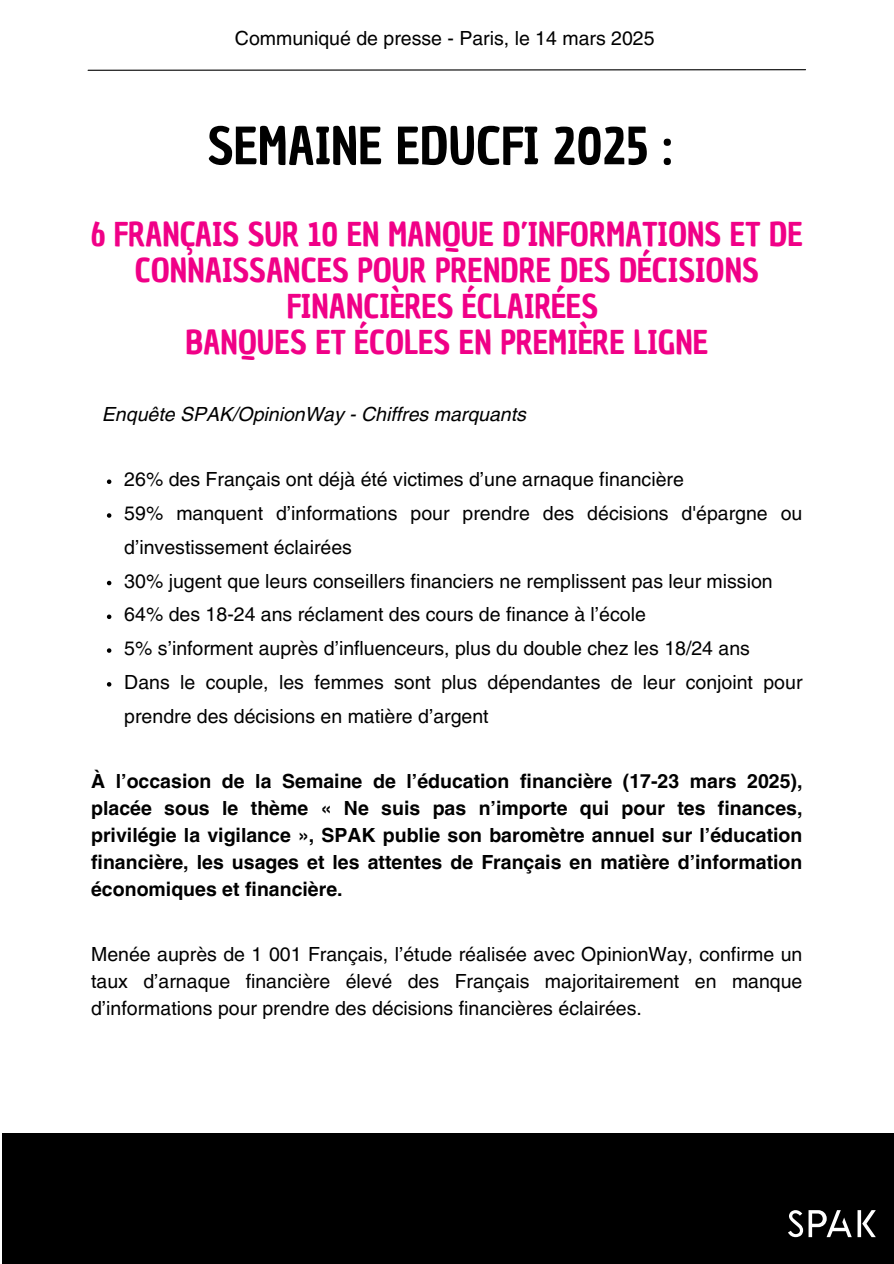
<style>
.page{position:relative;width:894px;height:1264px;background:#fff}
.page>*{position:absolute;margin:0;border:0;box-sizing:border-box;transform-origin:0 0}
.t1{font:50.1px "Chau Philomene One";color:#000}
.t2{font:32.1px/36.2px "Chau Philomene One";color:#f00087;text-align:center}
.t3{font:19.5px/33.8px "Helvetica LT Pro";color:#000}
.t4{font:700 19.5px/27px "Helvetica LT Pro";color:#000;text-align:justify}
.t5{font:italic 19.5px "Helvetica LT Pro";color:#000}
</style>
<div class="page">
<div style="left:2px;top:1132px;width:891px;height:131px;background:#000"></div>
<svg style="left:87px;top:69px;width:719px;height:2px"></svg>
<svg style="left:788px;top:1210px;width:87px;height:27px"></svg>
<svg style="left:107px;top:479px;width:4px;height:5px"></svg>
<svg style="left:107px;top:513px;width:4px;height:5px"></svg>
<svg style="left:107px;top:581px;width:4px;height:4px"></svg>
<svg style="left:107px;top:614px;width:4px;height:5px"></svg>
<svg style="left:107px;top:648px;width:4px;height:5px"></svg>
<svg style="left:107px;top:682px;width:4px;height:4px"></svg>
<p class="t3" style="left:235px;top:21px;width:421px">Communiqué de presse - Paris, le 14 mars 2025</p>
<h1 class="t1" style="left:207px;top:112px;width:467px">SEMAINE EDUCFI 2025 :</h1>
<h2 class="t2" style="left:91px;top:216px;width:713px">6 FRANÇAIS SUR 10 EN MANQUE D’INFORMATIONS ET DE CONNAISSANCES POUR PRENDRE DES DÉCISIONS FINANCIÈRES ÉCLAIRÉES<br>BANQUES ET ÉCOLES EN PREMIÈRE LIGNE</h2>
<p class="t5" style="left:102px;top:403px;width:425px">Enquête SPAK/OpinionWay - Chiffres marquants</p>
<p class="t3" style="left:124px;top:462px;width:679px">26% des Français ont déjà été victimes d’une arnaque financière<br>59% manquent d’informations pour prendre des décisions d'épargne ou d’investissement éclairées<br>30% jugent que leurs conseillers financiers ne remplissent pas leur mission 64% des 18-24 ans réclament des cours de finance à l’école<br>5% s’informent auprès d’influenceurs, plus du double chez les 18/24 ans<br>Dans le couple, les femmes sont plus dépendantes de leur conjoint pour prendre des décisions en matière d’argent</p>
<p class="t4" style="left:91px;top:767px;width:712px">À l’occasion de la Semaine de l’éducation financière (17-23 mars 2025), placée sous le thème « Ne suis pas n’importe qui pour tes finances, privilégie la vigilance », SPAK publie son baromètre annuel sur l’éducation financière, les usages et les attentes de Français en matière d’information économiques et financière.</p>
<p class="t3" style="left:91px;top:940px;width:712px;line-height:27px;text-align:justify">Menée auprès de 1 001 Français, l’étude réalisée avec OpinionWay, confirme un taux d’arnaque financière élevé des Français majoritairement en manque d’informations pour prendre des décisions financières éclairées.</p>
</div>
